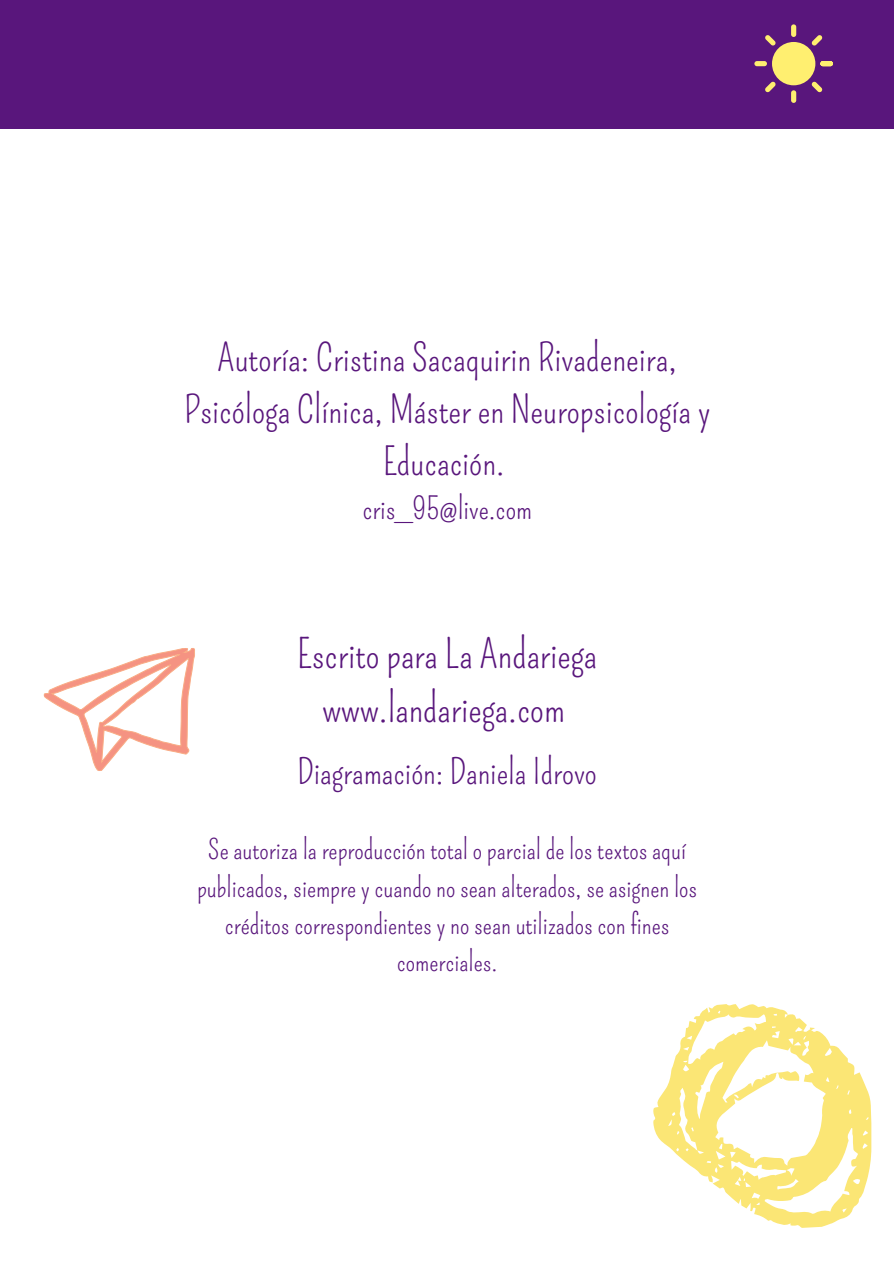
<style>
.page{position:relative;width:894px;height:1264px;background:#fff}
.page>*{position:absolute;margin:0;border:0;box-sizing:border-box;transform-origin:0 0}
.t1{font:39.45px "Pompiere";color:#59167c}
.t2{font:37.5px/51.8px "Pompiere";color:#59167c;text-align:center}
.t3{font:34.35px "Pompiere";color:#59167c}
.t4{font:30px "Pompiere";color:#59167c}
.t5{font:26.85px/37.2px "Pompiere";color:#59167c;text-align:center}
</style>
<div class="page">
<svg style="left:43px;top:648px;width:152px;height:123px"></svg>
<div style="left:0;top:0;width:893px;height:128px;background:#59167c"></div>
<svg style="left:754px;top:24px;width:78px;height:79px"></svg>
<svg style="left:653px;top:1004px;width:218px;height:224px"></svg>
<p class="t2" style="left:184px;top:333px;width:527px">Autoría: Cristina Sacaquirin Rivadeneira,<br>Psicóloga Clínica, Máster en Neuropsicología y<br>Educación.</p>
<p class="t4" style="left:362px;top:490px;width:171px">cris_95@live.com</p>
<p class="t1" style="left:297px;top:631px;width:301px">Escrito para La Andariega</p>
<p class="t1" style="left:322px;top:685px;width:244px">www.landariega.com</p>
<p class="t3" style="left:297px;top:752px;width:301px">Diagramación: Daniela Idrovo</p>
<p class="t5" style="left:197px;top:831px;width:501px">Se autoriza la reproducción total o parcial de los textos aquí publicados, siempre y cuando no sean alterados, se asignen los créditos correspondientes y no sean utilizados con fines comerciales.</p>
</div>
